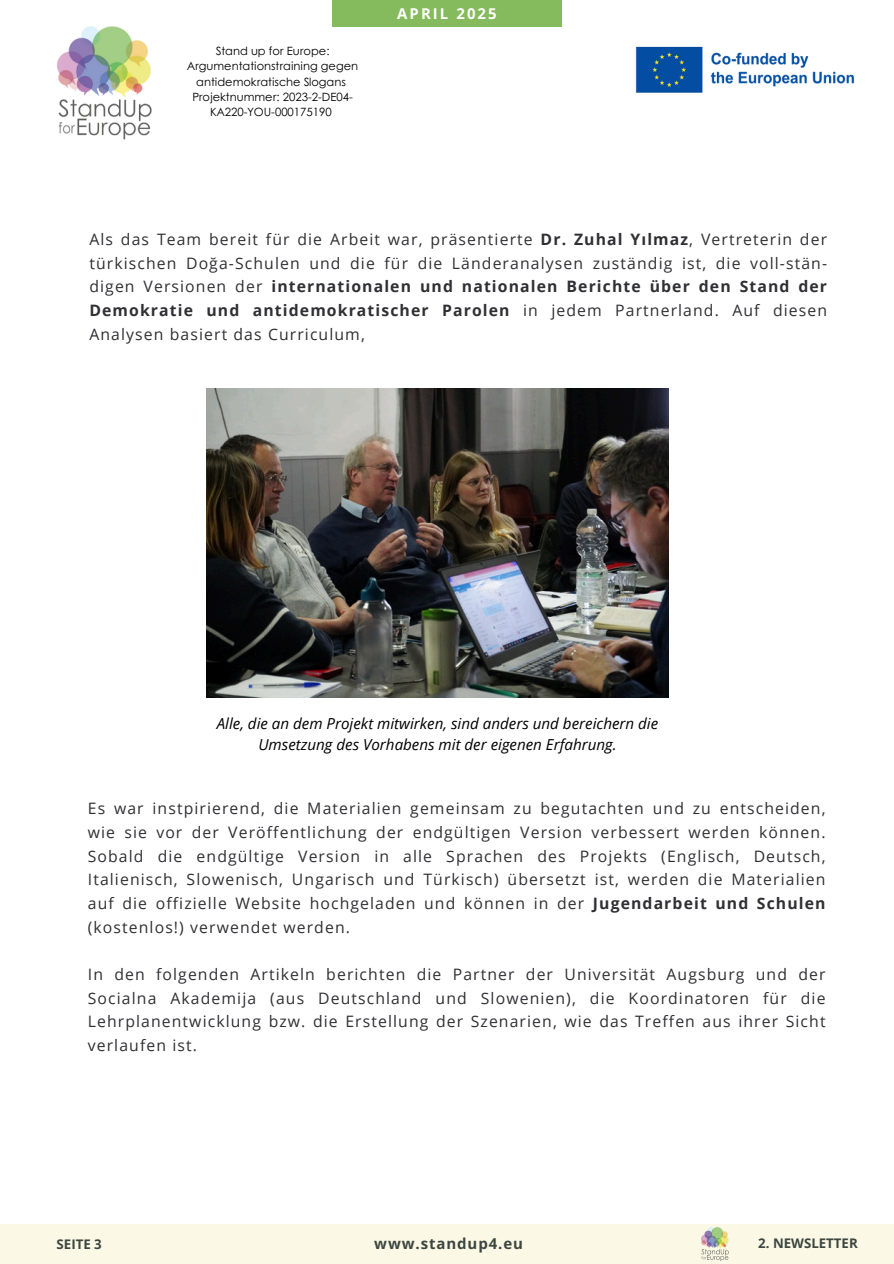
<style>
.page{position:relative;width:894px;height:1264px;background:#fff}
.page>*{position:absolute;margin:0;border:0;box-sizing:border-box;transform-origin:0 0}
.t1{font:15.75px/23.7px "Open Sans";letter-spacing:.07em;color:#302f34;text-align:justify}
.t2{font:italic 15.15px/20.2px "Open Sans";color:#000;text-align:center}
.t3{font:700 15px "Open Sans";letter-spacing:.06em;color:#3c4640}
.t4{font:700 14.85px "Open Sans";letter-spacing:.14em;color:#fff}
.t5{font:700 13.2px "Open Sans";color:#3c4640}
.t6{font:11.4px/15.1px "Century Gothic";color:#000;text-align:center}
.s1{font-weight:700}
</style>
<div class="page">
<div style="left:0;top:1224px;width:893px;height:39px;background:#fbf8e6"></div>
<div style="left:332px;top:0;width:229px;height:27px;background:#86bb5d"></div>
<img style="left:635px;top:46px;width:220px;height:47px">
<img style="left:57px;top:27px;width:95px;height:113px">
<img style="left:701px;top:1227px;width:28px;height:33px">
<img style="left:206px;top:388px;width:462px;height:309px">
<p class="t6" style="left:187px;top:43px;width:172px">Stand up for Europe:<br>Argumentationstraining gegen antidemokratische Slogans</p>
<h3 class="t6" style="left:192px;top:88px;width:162px">Projektnummer: 2023-2-DE04-<br>KA220-YOU-000175190</h3>
<p class="t4" style="left:397px;top:3px;width:101px">APRIL 2025</p>
<p class="t1" style="left:89px;top:227px;width:739px">Als das Team bereit für die Arbeit war, präsentierte <span class="s1">Dr. Zuhal Yılmaz</span>, Vertreterin der türkischen Doğa-Schulen und die für die Länderanalysen zuständig ist, die voll-stän&shy;digen Versionen der <span class="s1">internationalen und nationalen Berichte über den Stand der Demokratie und antidemokratischer Parolen</span> in jedem Partnerland. Auf diesen Analysen basiert das Curriculum,</p>
<h3 class="t2" style="left:217px;top:713px;width:443px">Alle, die an dem Projekt mitwirken, sind anders und bereichern die<br>Umsetzung des Vorhabens mit der eigenen Erfahrung.</h3>
<p class="t1" style="left:88px;top:796px;width:739px">Es war instpirierend, die Materialien gemeinsam zu begutachten und zu entscheiden, wie sie vor der Veröffentlichung der endgültigen Version verbessert werden können.<br>Sobald die endgültige Version in alle Sprachen des Projekts (Englisch, Deutsch, Italienisch, Slowenisch, Ungarisch und Türkisch) übersetzt ist, werden die Materialien auf die offizielle Website hochgeladen und können in der <span class="s1">Jugendarbeit und Schulen </span>(kostenlos!) verwendet werden.</p>
<p class="t1" style="left:88px;top:961px;width:739px">In den folgenden Artikeln berichten die Partner der Universität Augsburg und der Socialna Akademija (aus Deutschland und Slowenien), die Koordinatoren für die Lehrplanentwicklung bzw. die Erstellung der Szenarien, wie das Treffen aus ihrer Sicht verlaufen ist.</p>
<h3 class="t3" style="left:374px;top:1233px;width:150px">www.standup4.eu</h3>
<p class="t5" style="left:57px;top:1234px;width:47px">SEITE 3</p>
<h1 class="t5" style="left:758px;top:1233px;width:101px">2. NEWSLETTER</h1>
</div>
